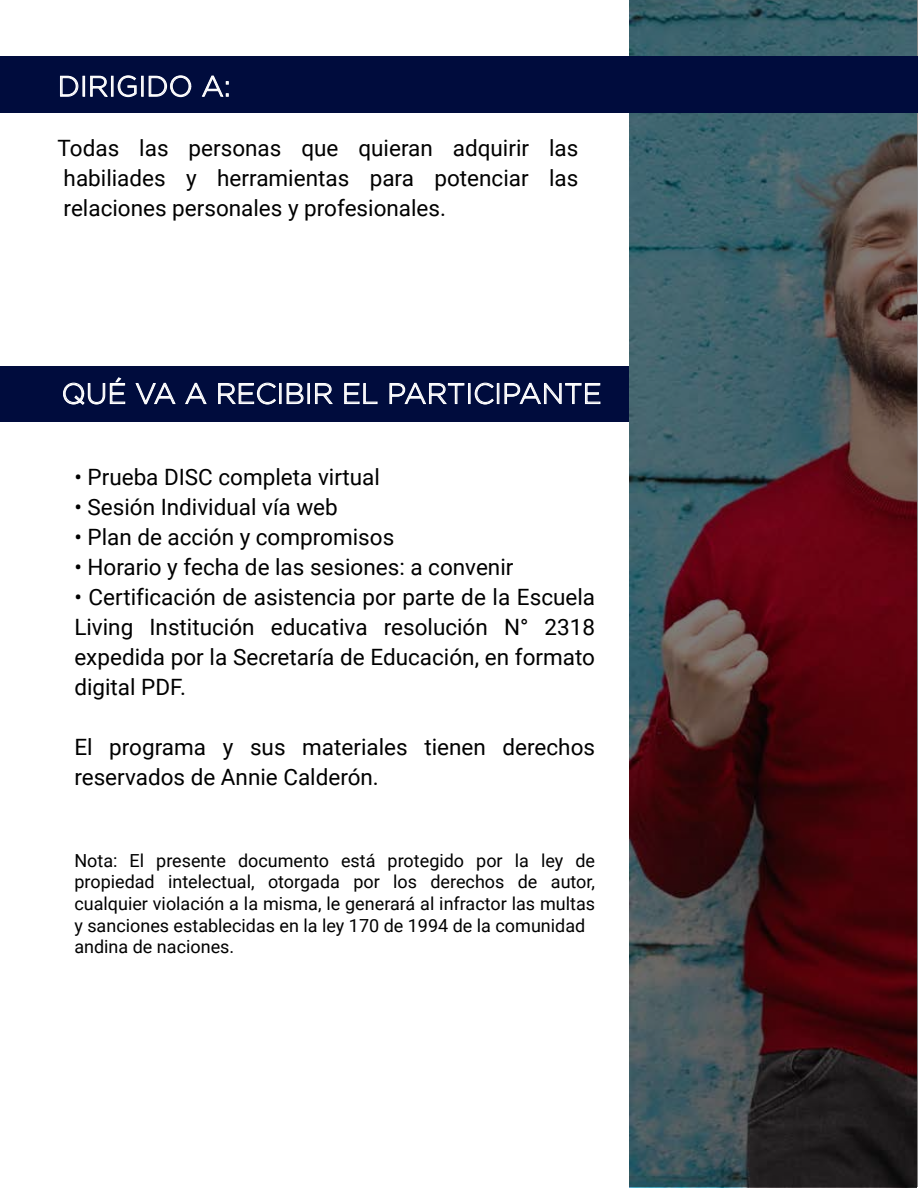
<style>
.page{position:relative;width:918px;height:1188px;background:#fff}
.page>*{position:absolute;margin:0;border:0;box-sizing:border-box;transform-origin:0 0}
.t1{font:300 28.5px "Gotham";color:#fff}
.t2{font:22.5px/30px "Roboto";color:#000;text-align:justify}
.t3{font:18px/21.6px "Roboto";color:#000}
</style>
<div class="page">
<div style="left:0;top:366px;width:916px;height:55px;background:#000c3d"></div>
<svg style="left:63px;top:377px;width:63px;height:28px"></svg>
<svg style="left:135px;top:382px;width:41px;height:23px"></svg>
<svg style="left:185px;top:382px;width:22px;height:23px"></svg>
<svg style="left:218px;top:382px;width:58px;height:23px"></svg>
<div style="left:279px;top:383px;width:3px;height:21px;border:1px solid #fff"></div>
<svg style="left:286px;top:383px;width:18px;height:22px"></svg>
<div style="left:307px;top:383px;width:3px;height:21px;border:1px solid #fff"></div>
<svg style="left:315px;top:383px;width:18px;height:22px"></svg>
<svg style="left:344px;top:383px;width:34px;height:22px"></svg>
<svg style="left:389px;top:382px;width:76px;height:23px"></svg>
<div style="left:468px;top:383px;width:3px;height:21px;border:1px solid #fff"></div>
<svg style="left:474px;top:382px;width:20px;height:23px"></svg>
<div style="left:497px;top:383px;width:2px;height:21px;border:1px solid #fff"></div>
<svg style="left:504px;top:382px;width:97px;height:23px"></svg>
<svg style="left:629px;top:0;width:289px;height:1187px;background:#46373c"></svg>
<div style="left:0;top:56px;width:918px;height:56px;background:#000c3d"></div>
<svg style="left:60px;top:75px;width:19px;height:22px"></svg>
<div style="left:83px;top:76px;width:2px;height:21px;border:1px solid #fff"></div>
<svg style="left:90px;top:75px;width:18px;height:22px"></svg>
<div style="left:111px;top:76px;width:3px;height:21px;border:1px solid #fff"></div>
<svg style="left:117px;top:75px;width:20px;height:23px"></svg>
<div style="left:141px;top:76px;width:3px;height:21px;border:1px solid #fff"></div>
<svg style="left:148px;top:75px;width:44px;height:23px"></svg>
<svg style="left:201px;top:75px;width:28px;height:22px"></svg>
<p class="t1" style="left:58px;top:71px;width:175px">DIRIGIDO A:</p>
<p class="t2" style="left:58px;top:132px;width:522px">Todas las personas que quieran adquirir las habiliades y herramientas para potenciar las relaciones personales y profesionales.</p>
<p class="t1" style="left:62px;top:378px;width:542px">QUÉ VA A RECIBIR EL PARTICIPANTE</p>
<p class="t2" style="left:74px;top:461px;width:307px">• Prueba DISC completa virtual</p>
<p class="t2" style="left:74px;top:491px;width:265px">• Sesión Individual vía web</p>
<p class="t2" style="left:74px;top:521px;width:321px">• Plan de acción y compromisos</p>
<p class="t2" style="left:74px;top:551px;width:441px">• Horario y fecha de las sesiones: a convenir</p>
<p class="t2" style="left:74px;top:581px;width:522px">• Certificación de asistencia por parte de la Escuela Living Institución educativa resolución N° 2318 expedida por la Secretaría de Educación, en formato digital PDF.</p>
<p class="t2" style="left:74px;top:731px;width:522px">El programa y sus materiales tienen derechos reservados de Annie Calderón.</p>
<p class="t3" style="left:74px;top:849px;width:522px">Nota: El presente documento está protegido por la ley de propiedad intelectual, otorgada por los derechos de autor, cualquier violación a la misma, le generará al infractor las multas y sanciones establecidas en la ley 170 de 1994 de la comunidad andina de naciones.</p>
</div>
